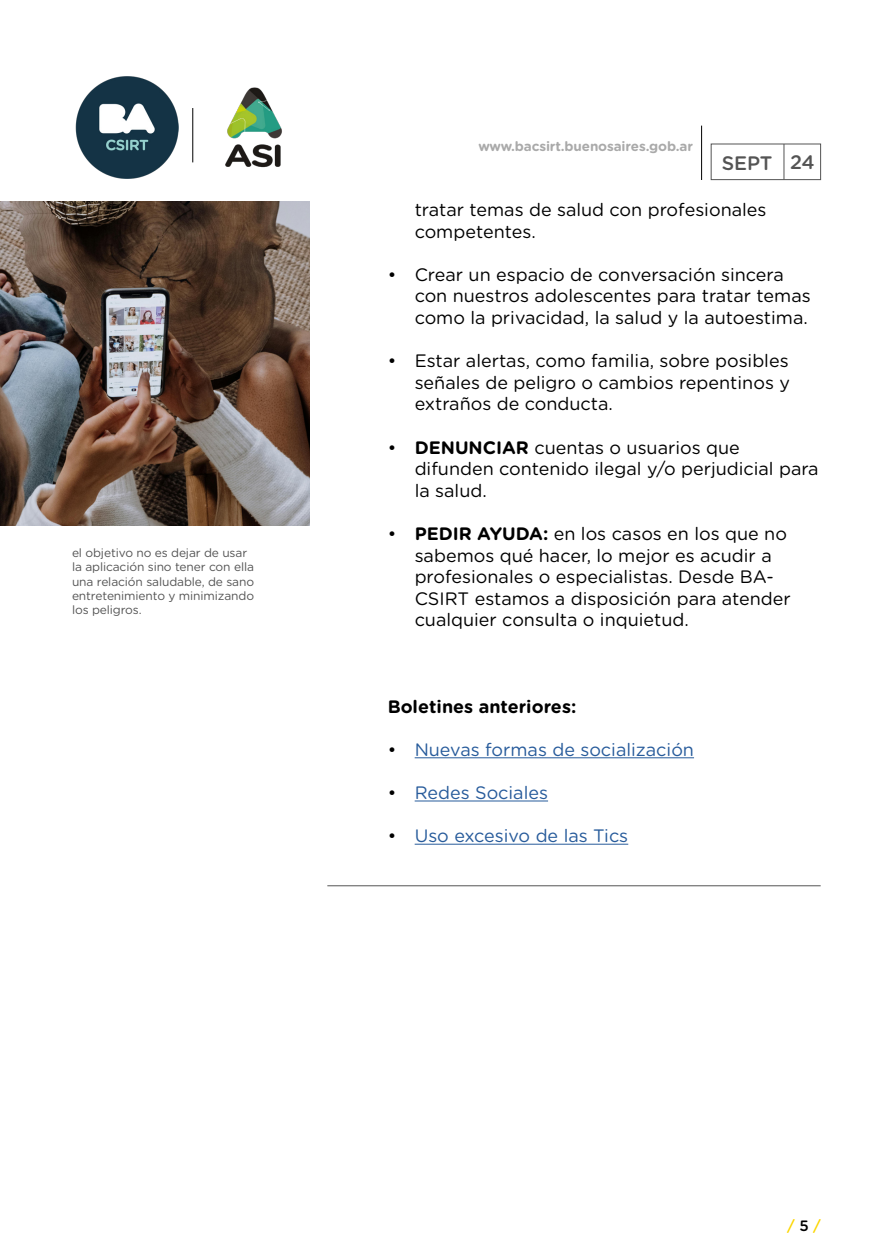
<style>
.page{position:relative;width:893px;height:1260px;background:#fff}
.page>*{position:absolute;margin:0;border:0;box-sizing:border-box;transform-origin:0 0}
.t1{font:500 19.5px "Gotham Rounded";letter-spacing:-.01em;color:#545454}
.t2{font:18px/21.6px "Gotham Rounded";color:#000}
.t3{font:18px "Gotham Rounded";color:#275b9b}
.t4{font:700 18px "Gotham Rounded";color:#000}
.t5{font:500 15px "Gotham Rounded";color:#fcd600}
.t6{font:700 13.5px "Gotham Rounded";letter-spacing:-.01em;color:#545454}
.t7{font:12px/14.4px "Gotham Rounded";letter-spacing:-.01em;color:#545454}
.s1{font-weight:700}
.s2{color:#000}
</style>
<div class="page">
<div style="left:711px;top:144px;width:110px;height:36px;border:1px solid #545454"></div>
<hr style="left:784px;top:144px;width:1px;height:36px;background:#545454">
<hr style="left:193px;top:108px;width:1px;height:54px;background:#000">
<hr style="left:701px;top:126px;width:1px;height:54px;background:#000">
<img style="left:76px;top:76px;width:102px;height:102px">
<img style="left:225px;top:87px;width:57px;height:81px">
<hr style="left:415px;top:757px;width:279px;height:1px;background:#275b9b">
<hr style="left:415px;top:801px;width:133px;height:1px;background:#275b9b">
<hr style="left:415px;top:844px;width:213px;height:1px;background:#275b9b">
<hr style="left:327px;top:886px;width:494px;height:1px;background:#545454">
<img style="left:0;top:202px;width:310px;height:324px">
<p class="t7" style="left:72px;top:545px;width:184px">el objetivo no es dejar de usar la aplicación sino tener con ella una relación saludable, de sano entretenimiento y minimizando los peligros.</p>
<p class="t6" style="left:478px;top:137px;width:216px">www.bacsirt.buenosaires.gob.ar</p>
<p class="t1" style="left:722px;top:149px;width:94px">SEPT 24</p>
<p class="t2" style="left:415px;top:198px;width:353px">tratar temas de salud con profesionales competentes.</p>
<p class="t2" style="left:415px;top:263px;width:398px;text-indent:-27px">• Crear un espacio de conversación sincera con nuestros adolescentes para tratar temas como la privacidad, la salud y la autoestima.</p>
<p class="t2" style="left:415px;top:349px;width:377px;text-align:justify;text-indent:-27px">• Estar alertas, como familia, sobre posibles señales de peligro o cambios repentinos y extraños de conducta.</p>
<p class="t2" style="left:415px;top:436px;width:406px;text-indent:-27px">• <span class="s1">DENUNCIAR</span> cuentas o usuarios que difunden contenido ilegal y/o perjudicial para la salud.</p>
<p class="t2" style="left:415px;top:522px;width:378px;text-indent:-27px">• <span class="s1">PEDIR AYUDA:</span> en los casos en los que no sabemos qué hacer, lo mejor es acudir a profesionales o especialistas. Desde BA-CSIRT estamos a disposición para atender cualquier consulta o inquietud.</p>
<p class="t4" style="left:388px;top:693px;width:190px">Boletines anteriores:</p>
<p class="t3" style="left:388px;top:737px;width:308px"><span class="s2">•</span> Nuevas formas de socialización</p>
<p class="t3" style="left:388px;top:780px;width:162px"><span class="s2">•</span> Redes Sociales</p>
<p class="t3" style="left:388px;top:824px;width:242px"><span class="s2">•</span> Uso excesivo de las Tics</p>
<p class="t5" style="left:787px;top:1215px;width:35px">/ <span class="s2">5</span> /</p>
</div>
